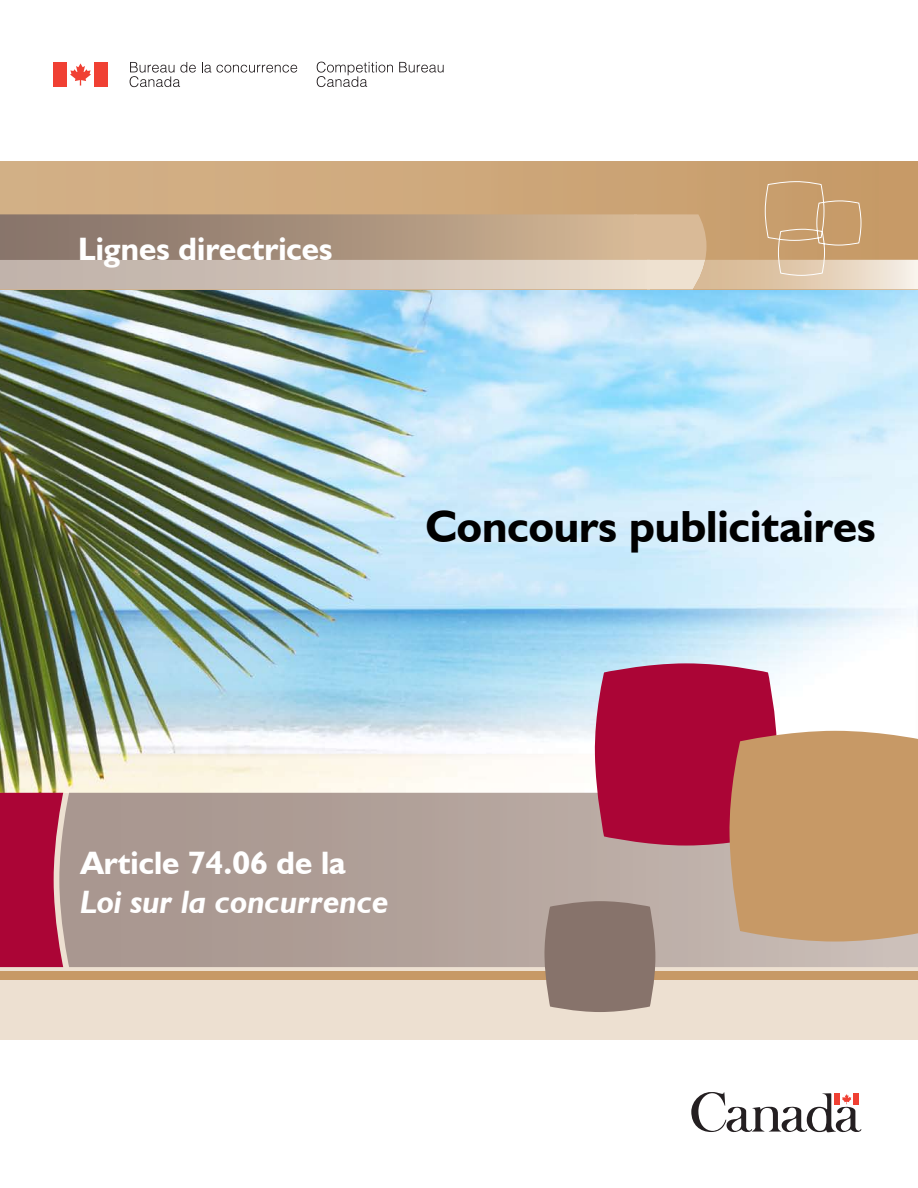
<style>
.page{position:relative;width:918px;height:1188px;background:#fff}
.page>*{position:absolute;margin:0;border:0;box-sizing:border-box;transform-origin:0 0}
.t1{font:700 45px "Humanist 521 BT";color:#000}
.t2{font:italic 700 32.4px/38.8px "Humanist 521 BT";color:#fff}
.t3{font:700 32.4px "Humanist 521 BT";color:#fff}
.s1{font-style:normal}
</style>
<div class="page">
<img style="left:0;top:289px;width:918px;height:504px">
<div style="left:0;top:793px;width:918px;height:246px;background:#ede0d1"></div>
<div style="left:0;top:971px;width:918px;height:9px;background:#c79966"></div>
<svg style="left:691px;top:1092px;width:171px;height:41px"></svg>
<div style="left:0;top:161px;width:918px;height:128px;background:linear-gradient(to right,#d4b28a,#c79b69)"></div>
<svg style="left:0;top:181px;width:918px;height:108px;background:#c5a98b"></svg>
<div style="left:0;top:793px;width:59px;height:174px;background:#ab0536"></div>
<svg style="left:59px;top:793px;width:485px;height:174px;background:#ae9d96"></svg>
<svg style="left:544px;top:663px;width:374px;height:349px"></svg>
<svg style="left:70px;top:63px;width:21px;height:23px"></svg>
<div style="left:54px;top:62px;width:13px;height:25px;background:#f04033"></div>
<div style="left:95px;top:62px;width:13px;height:25px;background:#f04033"></div>
<svg style="left:202px;top:62px;width:95px;height:11px"></svg>
<svg style="left:130px;top:62px;width:66px;height:25px"></svg>
<svg style="left:399px;top:62px;width:45px;height:11px"></svg>
<svg style="left:317px;top:62px;width:76px;height:25px"></svg>
<p class="t3" style="left:78px;top:229px;width:256px">Lignes directrices</p>
<p class="t1" style="left:425px;top:498px;width:452px">Concours publicitaires</p>
<p class="t2" style="left:80px;top:843px;width:310px"><span class="s1">Article 74.06 de la<br></span>Loi sur la concurrence</p>
</div>
